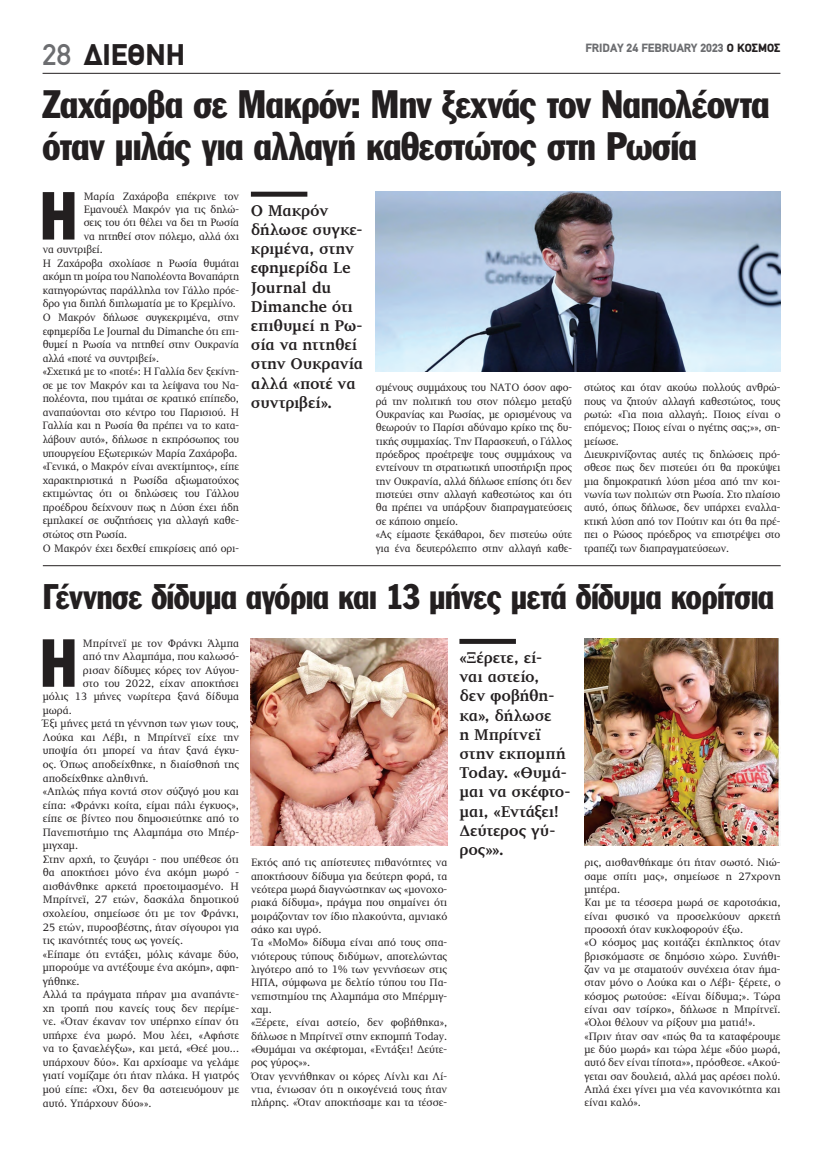
<style>
.page{position:relative;width:823px;height:1149px;background:#fff}
.page>*{position:absolute;margin:0;border:0;box-sizing:border-box;transform-origin:0 0}
.t1{font:66.6px "Franklin Gothic Greek Cond";color:#231f20}
.t2{font:39px/42px "Franklin Gothic Greek Cond";letter-spacing:-.015em;color:#231f20}
.t3{font:35px "Franklin Gothic Greek Cond";letter-spacing:-.015em;color:#231f20}
.t4{font:900 30px "PF Din Text";color:#231f20}
.t5{font:700 16px/19.2px "PF Diplomat";letter-spacing:-.01em;color:#231f20}
.t6{font:900 12px "PF Din Text";color:#6c6d70}
.t7{font:11px/13.3px "PF Diplomat";color:#231f20}
.s1{color:#231f20}
.s2{font-weight:500;color:#6c6d70}
</style>
<div class="page">
<hr style="left:43px;top:73px;width:737px;height:1px;background:#231f20">
<div style="left:459px;top:638px;width:56px;height:5px;background:#231f20"></div>
<img style="left:584px;top:638px;width:196px;height:207px">
<img style="left:251px;top:638px;width:196px;height:207px">
<hr style="left:43px;top:565px;width:737px;height:1px;background:#231f20">
<div style="left:251px;top:192px;width:56px;height:5px;background:#231f20"></div>
<img style="left:375px;top:192px;width:404px;height:179px">
<h3 class="t4" style="left:112px;top:37px;width:127px">ΑΦΗΜΙΣΗ</h3>
<p class="t6" style="left:585px;top:40px;width:196px">FRIDAY 24 FEBRUARY 2023 <span class="s1">Ο ΚΟΣΜΟΣ</span></p>
<h3 class="t4" style="left:43px;top:37px;width:144px"><span class="s2">28</span> ΔΙΕΘΝΗ</h3>
<h2 class="t2" style="left:42px;top:83px;width:728px">Ζαχάροβα σε Μακρόν: Μην ξεχνάς τον Ναπολέοντα όταν μιλάς για αλλαγή καθεστώτος στη Ρωσία</h2>
<h1 class="t1" style="left:40px;top:178px;width:39px">Η</h1>
<p class="t7" style="left:84px;top:190px;width:157px">Μαρία Ζαχάροβα επέκρινε τον</p>
<p class="t7" style="left:84px;top:203px;width:157px">Εμανουέλ Μακρόν για τις δηλώ-</p>
<p class="t7" style="left:84px;top:216px;width:157px">σεις του ότι θέλει να δει τη Ρωσία</p>
<p class="t7" style="left:84px;top:229px;width:157px">να ηττηθεί στον πόλεμο, αλλά όχι</p>
<p class="t7" style="left:43px;top:243px;width:62px">να συντριβεί.</p>
<p class="t7" style="left:43px;top:256px;width:198px">Η Ζαχάροβα σχολίασε η Ρωσία θυμάται</p>
<p class="t7" style="left:43px;top:270px;width:198px">ακόμη τη μοίρα του Ναπολέοντα Βοναπάρτη</p>
<p class="t7" style="left:43px;top:284px;width:198px">κατηγορώντας παράλληλα τον Γάλλο πρόε-</p>
<p class="t7" style="left:43px;top:297px;width:194px">δρο για διπλή διπλωματία με το Κρεμλίνο.</p>
<p class="t7" style="left:43px;top:311px;width:198px">Ο Μακρόν δήλωσε συγκεκριμένα, στην</p>
<p class="t7" style="left:43px;top:324px;width:198px">εφημερίδα Le Journal du Dimanche ότι επι-</p>
<p class="t7" style="left:43px;top:338px;width:198px">θυμεί η Ρωσία να ηττηθεί στην Ουκρανία</p>
<p class="t7" style="left:43px;top:351px;width:118px">αλλά «ποτέ να συντριβεί».</p>
<p class="t7" style="left:43px;top:365px;width:198px">«Σχετικά με το «ποτέ»: Η Γαλλία δεν ξεκίνη-</p>
<p class="t7" style="left:43px;top:378px;width:198px">σε με τον Μακρόν και τα λείψανα του Να-</p>
<p class="t7" style="left:43px;top:392px;width:198px">πολέοντα, που τιμάται σε κρατικό επίπεδο,</p>
<p class="t7" style="left:43px;top:405px;width:198px">αναπαύονται στο κέντρο του Παρισιού. Η</p>
<p class="t7" style="left:43px;top:419px;width:198px">Γαλλία και η Ρωσία θα πρέπει να το κατα-</p>
<p class="t7" style="left:43px;top:433px;width:198px">λάβουν αυτό», δήλωσε η εκπρόσωπος του</p>
<p class="t7" style="left:43px;top:446px;width:196px">υπουργείου Εξωτερικών Μαρία Ζαχάροβα.</p>
<p class="t7" style="left:43px;top:460px;width:198px">«Γενικά, ο Μακρόν είναι ανεκτίμητος», είπε</p>
<p class="t7" style="left:43px;top:473px;width:198px">χαρακτηριστικά η Ρωσίδα αξιωματούχος</p>
<p class="t7" style="left:43px;top:487px;width:198px">εκτιμώντας ότι οι δηλώσεις του Γάλλου</p>
<p class="t7" style="left:43px;top:500px;width:198px">προέδρου δείχνουν πως η Δύση έχει ήδη</p>
<p class="t7" style="left:43px;top:514px;width:198px">εμπλακεί σε συζητήσεις για αλλαγή καθε-</p>
<p class="t7" style="left:43px;top:527px;width:86px">στώτος στη Ρωσία.</p>
<p class="t7" style="left:43px;top:541px;width:198px">Ο Μακρόν έχει δεχθεί επικρίσεις από ορι-</p>
<h3 class="t5" style="left:251px;top:201px;width:114px">Ο Μακρόν δήλωσε συγκε&shy;κριμένα, στην εφημερίδα Le<br>Journal du<br>Dimanche ότι επιθυμεί η Ρω&shy;σία να ηττηθεί στην Ουκρανία αλλά «ποτέ να συντριβεί».</h3>
<p class="t7" style="left:375px;top:381px;width:198px">σμένους συμμάχους του ΝΑΤΟ όσον αφο&shy;ρά την πολιτική του στον πόλεμο μεταξύ Ουκρανίας και Ρωσίας, με ορισμένους να θεωρούν το Παρίσι αδύναμο κρίκο της δυ&shy;τικής συμμαχίας. Την Παρασκευή, ο Γάλλος πρόεδρος προέτρεψε τους συμμάχους να εντείνουν τη στρατιωτική υποστήριξη προς την Ουκρανία, αλλά δήλωσε επίσης ότι δεν πιστεύει στην αλλαγή καθεστώτος και ότι θα πρέπει να υπάρξουν διαπραγματεύσεις σε κάποιο σημείο.<br>«Ας είμαστε ξεκάθαροι, δεν πιστεύω ούτε για ένα δευτερόλεπτο στην αλλαγή καθε-</p>
<p class="t7" style="left:583px;top:381px;width:198px">στώτος και όταν ακούω πολλούς ανθρώ&shy;πους να ζητούν αλλαγή καθεστώτος, τους ρωτώ: «Για ποια αλλαγή;. Ποιος είναι ο επόμενος; Ποιος είναι ο ηγέτης σας;»», ση&shy;μείωσε.<br>Διευκρινίζοντας αυτές τις δηλώσεις πρό&shy;σθεσε πως δεν πιστεύει ότι θα προκύψει μια δημοκρατική λύση μέσα από την κοι&shy;νωνία των πολιτών στη Ρωσία. Στο πλαίσιο αυτό, όπως δήλωσε, δεν υπάρχει εναλλα&shy;κτική λύση από τον Πούτιν και ότι θα πρέ&shy;πει ο Ρώσος πρόεδρος να επιστρέψει στο τραπέζι των διαπραγματεύσεων.</p>
<h3 class="t3" style="left:43px;top:576px;width:732px">Γέννησε δίδυμα αγόρια και 13 μήνες μετά δίδυμα κορίτσια</h3>
<h1 class="t1" style="left:40px;top:625px;width:39px">Η</h1>
<p class="t7" style="left:83px;top:637px;width:157px">Μπρίτνεϊ με τον Φράνκι Άλμπα</p>
<p class="t7" style="left:83px;top:650px;width:157px">από την Αλαμπάμα, που καλωσό-</p>
<p class="t7" style="left:83px;top:663px;width:157px">ρισαν δίδυμες κόρες τον Αύγου-</p>
<p class="t7" style="left:83px;top:676px;width:157px">στο του 2022, είχαν αποκτήσει</p>
<p class="t7" style="left:43px;top:690px;width:198px">μόλις 13 μήνες νωρίτερα ξανά δίδυμα</p>
<p class="t7" style="left:43px;top:703px;width:31px">μωρά.</p>
<p class="t7" style="left:43px;top:717px;width:198px">Έξι μήνες μετά τη γέννηση των γιων τους,</p>
<p class="t7" style="left:43px;top:730px;width:198px">Λούκα και Λέβι, η Μπρίτνεϊ είχε την</p>
<p class="t7" style="left:43px;top:744px;width:198px">υποψία ότι μπορεί να ήταν ξανά έγκυ-</p>
<p class="t7" style="left:43px;top:757px;width:198px">ος. Όπως αποδείχθηκε, η διαίσθησή της</p>
<p class="t7" style="left:43px;top:771px;width:107px">αποδείχθηκε αληθινή.</p>
<p class="t7" style="left:43px;top:784px;width:198px">«Απλώς πήγα κοντά στον σύζυγό μου και</p>
<p class="t7" style="left:43px;top:798px;width:198px">είπα: «Φράνκι κοίτα, είμαι πάλι έγκυος»,</p>
<p class="t7" style="left:43px;top:811px;width:198px">είπε σε βίντεο που δημοσιεύτηκε από το</p>
<p class="t7" style="left:43px;top:825px;width:198px">Πανεπιστήμιο της Αλαμπάμα στο Μπέρ-</p>
<p class="t7" style="left:43px;top:839px;width:37px">μιγχαμ.</p>
<p class="t7" style="left:43px;top:852px;width:198px">Στην αρχή, το ζευγάρι - που υπέθεσε ότι</p>
<p class="t7" style="left:43px;top:866px;width:198px">θα αποκτήσει μόνο ένα ακόμη μωρό -</p>
<p class="t7" style="left:43px;top:879px;width:198px">αισθάνθηκε αρκετά προετοιμασμένο. Η</p>
<p class="t7" style="left:43px;top:893px;width:198px">Μπρίτνεϊ, 27 ετών, δασκάλα δημοτικού</p>
<p class="t7" style="left:43px;top:906px;width:198px">σχολείου, σημείωσε ότι με τον Φράνκι,</p>
<p class="t7" style="left:43px;top:920px;width:198px">25 ετών, πυροσβέστης, ήταν σίγουροι για</p>
<p class="t7" style="left:43px;top:933px;width:142px">τις ικανότητές τους ως γονείς.</p>
<p class="t7" style="left:43px;top:947px;width:198px">«Είπαμε ότι εντάξει, μόλις κάναμε δύο,</p>
<p class="t7" style="left:43px;top:960px;width:198px">μπορούμε να αντέξουμε ένα ακόμη», αφη-</p>
<p class="t7" style="left:43px;top:974px;width:38px">γήθηκε.</p>
<p class="t7" style="left:43px;top:987px;width:198px">Αλλά τα πράγματα πήραν μια αναπάντε-</p>
<p class="t7" style="left:43px;top:1001px;width:198px">χη τροπή που κανείς τους δεν περίμε-</p>
<p class="t7" style="left:43px;top:1014px;width:198px">νε. «Όταν έκαναν τον υπέρηχο είπαν ότι</p>
<p class="t7" style="left:43px;top:1028px;width:198px">υπήρχε ένα μωρό. Μου λέει, «Αφήστε</p>
<p class="t7" style="left:43px;top:1041px;width:198px">να το ξαναελέγξω», και μετά, «Θεέ μου...</p>
<p class="t7" style="left:43px;top:1055px;width:198px">υπάρχουν δύο». Και αρχίσαμε να γελάμε</p>
<p class="t7" style="left:43px;top:1069px;width:198px">γιατί νομίζαμε ότι ήταν πλάκα. Η γιατρός</p>
<p class="t7" style="left:43px;top:1082px;width:198px">μού είπε: «Όχι, δεν θα αστειευόμουν με</p>
<p class="t7" style="left:43px;top:1096px;width:110px">αυτό. Υπάρχουν δύο»».</p>
<p class="t7" style="left:251px;top:856px;width:198px">Εκτός από τις απίστευτες πιθανότητες να αποκτήσουν δίδυμα για δεύτερη φορά, τα νεότερα μωρά διαγνώστηκαν ως «μονοχο&shy;ριακά δίδυμα», πράγμα που σημαίνει ότι μοιράζονταν τον ίδιο πλακούντα, αμνιακό σάκο και υγρό.<br>Τα «MoMo» δίδυμα είναι από τους σπα&shy;νιότερους τύπους διδύμων, αποτελώντας λιγότερο από το 1% των γεννήσεων στις ΗΠΑ, σύμφωνα με δελτίο τύπου του Πα&shy;νεπιστημίου της Αλαμπάμα στο Μπέρμιγ&shy;χαμ.<br>«Ξέρετε, είναι αστείο, δεν φοβήθηκα», δήλωσε η Μπρίτνεϊ στην εκπομπή Today. «Θυμάμαι να σκέφτομαι, «Εντάξει! Δεύτε&shy;ρος γύρος»».<br>Όταν γεννήθηκαν οι κόρες Λίνλι και Λί&shy;ντια, ένιωσαν ότι η οικογένειά τους ήταν πλήρης. «Όταν αποκτήσαμε και τα τέσσε-</p>
<h3 class="t5" style="left:459px;top:648px;width:113px">«Ξέρετε, εί-<br>ναι αστείο,<br>δεν φοβήθη&shy;κα», δήλωσε<br>η Μπρίτνεϊ στην εκπομπή<br>Today. «Θυμά&shy;μαι να σκέφτο&shy;μαι, «Εντάξει!<br>Δεύτερος γύ&shy;ρος»».</h3>
<p class="t7" style="left:584px;top:856px;width:198px">ρις, αισθανθήκαμε ότι ήταν σωστό. Νιώ&shy;σαμε σπίτι μας», σημείωσε η 27χρονη μητέρα.<br>Και με τα τέσσερα μωρά σε καροτσάκια, είναι φυσικό να προσελκύουν αρκετή προσοχή όταν κυκλοφορούν έξω.<br>«Ο κόσμος μας κοιτάζει έκπληκτος όταν βρισκόμαστε σε δημόσιο χώρο. Συνήθι&shy;ζαν να με σταματούν συνέχεια όταν ήμα&shy;σταν μόνο ο Λούκα και ο Λέβι- ξέρετε, ο κόσμος ρωτούσε: «Είναι δίδυμα;». Τώρα είναι σαν τσίρκο», δήλωσε η Μπρίτνεϊ. «Όλοι θέλουν να ρίξουν μια ματιά!». «Πριν ήταν σαν «πώς θα τα καταφέρουμε με δύο μωρά» και τώρα λέμε «δύο μωρά, αυτό δεν είναι τίποτα»», πρόσθεσε. «Ακού&shy;γεται σαν δουλειά, αλλά μας αρέσει πολύ.<br>Απλά έχει γίνει μια νέα κανονικότητα και είναι καλό».</p>
</div>
